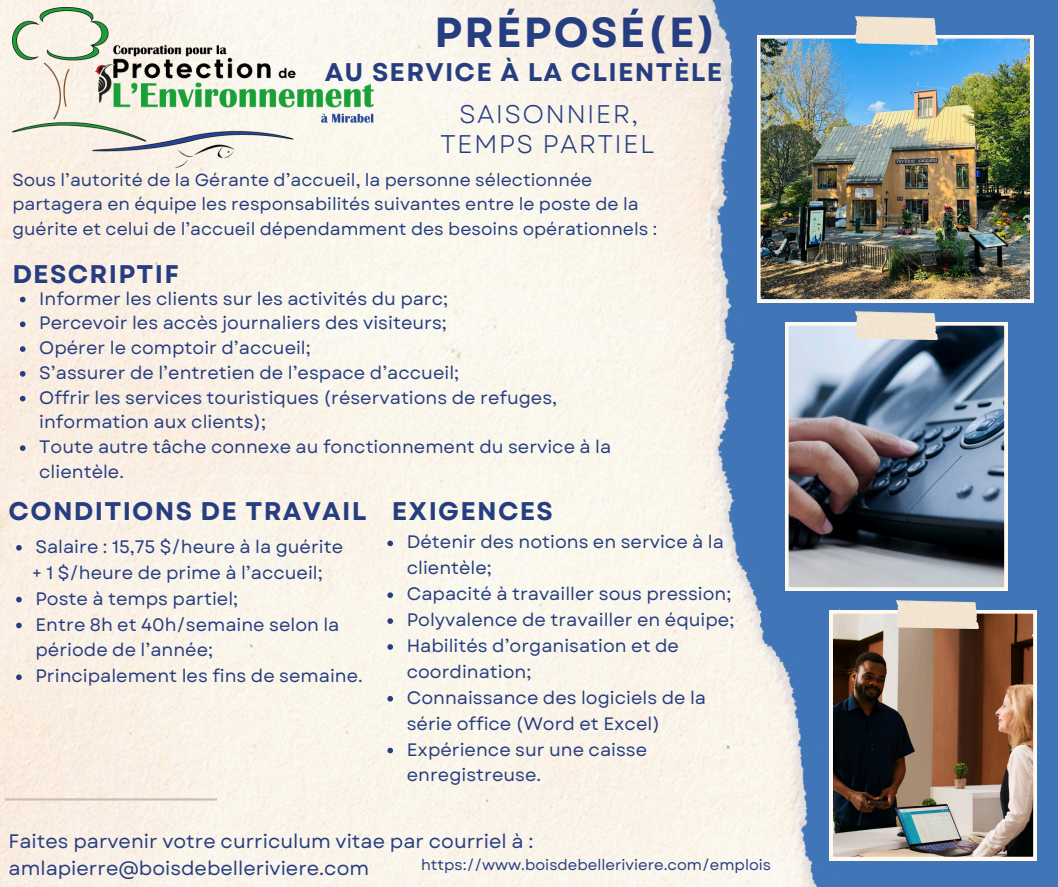
<style>
.page{position:relative;width:1058px;height:887px;background:#fff}
.page>*{position:absolute;margin:0;border:0;box-sizing:border-box;transform-origin:0 0}
.t1{font:700 42px "Garet";letter-spacing:.05em;color:#263e81}
.t2{font:700 25.5px "Garet";letter-spacing:.05em;color:#263e81}
.t3{font:25.5px "Garet";letter-spacing:.05em;color:#263e81}
.t4{font:19.5px/27px "Garet";color:#263e81}
.t5{font:18px/25.8px "Garet";color:#263e81}
.t6{font:17.55px/24.2px "Garet";color:#263e81}
.t7{font:15px "Garet";color:#263e81}
</style>
<div class="page">
<div style="left:0;top:0;width:1058px;height:886px;background:#4076b7"></div>
<img style="left:0;top:0;width:847px;height:886px">
<img style="left:12px;top:8px;width:361px;height:178px">
<img style="left:829px;top:610px;width:207px;height:250px">
<img style="left:896px;top:600px;width:83px;height:29px">
<img style="left:785px;top:322px;width:222px;height:268px">
<img style="left:855px;top:311px;width:83px;height:28px">
<img style="left:757px;top:35px;width:276px;height:267px">
<img style="left:855px;top:17px;width:83px;height:28px">
<hr style="left:5px;top:798px;width:212px;height:2px;background:#d1bdab">
<svg style="left:20px;top:297px;width:6px;height:5px"></svg>
<svg style="left:20px;top:321px;width:6px;height:6px"></svg>
<svg style="left:20px;top:346px;width:6px;height:6px"></svg>
<svg style="left:20px;top:371px;width:6px;height:5px"></svg>
<svg style="left:20px;top:396px;width:6px;height:5px"></svg>
<svg style="left:20px;top:445px;width:6px;height:6px"></svg>
<svg style="left:387px;top:540px;width:6px;height:6px"></svg>
<svg style="left:387px;top:592px;width:6px;height:6px"></svg>
<svg style="left:387px;top:618px;width:6px;height:6px"></svg>
<svg style="left:387px;top:644px;width:6px;height:5px"></svg>
<svg style="left:387px;top:696px;width:6px;height:5px"></svg>
<svg style="left:387px;top:747px;width:6px;height:6px"></svg>
<svg style="left:16px;top:545px;width:6px;height:5px"></svg>
<svg style="left:16px;top:596px;width:6px;height:6px"></svg>
<svg style="left:16px;top:622px;width:6px;height:6px"></svg>
<svg style="left:16px;top:674px;width:6px;height:6px"></svg>
<p class="t1" style="left:434px;top:2px;width:283px">PRÉPOSÉ(E)</p>
<p class="t2" style="left:325px;top:54px;width:399px">AU SERVICE À LA CLIENTÈLE</p>
<p class="t3" style="left:459px;top:96px;width:180px">SAISONNIER,</p>
<h5 class="t3" style="left:440px;top:125px;width:216px">TEMPS PARTIEL</h5>
<p class="t6" style="left:12px;top:168px;width:646px">Sous l’autorité de la Gérante d’accueil, la personne sélectionnée partagera en équipe les responsabilités suivantes entre le poste de la guérite et celui de l’accueil dépendamment des besoins opérationnels :</p>
<h2 class="t2" style="left:12px;top:256px;width:168px">DESCRIPTIF</h2>
<p class="t5" style="left:39px;top:285px;width:410px">Informer les clients sur les activités du parc;</p>
<p class="t5" style="left:39px;top:310px;width:409px">Percevoir les accès journaliers des visiteurs;</p>
<p class="t5" style="left:39px;top:335px;width:273px">Opérer le comptoir d’accueil;</p>
<p class="t5" style="left:39px;top:360px;width:421px">S’assurer de l’entretien de l’espace d’accueil;</p>
<p class="t5" style="left:39px;top:385px;width:519px;line-height:24.8px">Offrir les services touristiques (réservations de refuges, information aux clients);</p>
<p class="t5" style="left:39px;top:434px;width:573px;line-height:24.8px">Toute autre tâche connexe au fonctionnement du service à la clientèle.</p>
<h2 class="t2" style="left:9px;top:492px;width:359px">CONDITIONS DE TRAVAIL</h2>
<h2 class="t2" style="left:392px;top:492px;width:162px">EXIGENCES</h2>
<p class="t5" style="left:407px;top:529px;width:319px">Détenir des notions en service à la clientèle;</p>
<h4 class="t5" style="left:407px;top:581px;width:326px">Capacité à travailler sous pression;</h4>
<p class="t5" style="left:407px;top:607px;width:329px">Polyvalence de travailler en équipe;</p>
<p class="t5" style="left:407px;top:633px;width:274px">Habilités d’organisation et de coordination;</p>
<p class="t5" style="left:407px;top:684px;width:301px">Connaissance des logiciels de la série office (Word et Excel)</p>
<p class="t5" style="left:407px;top:736px;width:242px">Expérience sur une caisse enregistreuse.</p>
<p class="t5" style="left:35px;top:533px;width:309px">Salaire : 15,75 $/heure à la guérite</p>
<p class="t5" style="left:32px;top:559px;width:292px">+ 1 $/heure de prime à l’accueil;</p>
<p class="t5" style="left:35px;top:585px;width:204px">Poste à temps partiel;</p>
<p class="t5" style="left:35px;top:611px;width:305px">Entre 8h et 40h/semaine selon la période de l’année;</p>
<p class="t5" style="left:35px;top:663px;width:329px">Principalement les fins de semaine.</p>
<p class="t4" style="left:9px;top:827px;width:526px">Faites parvenir votre curriculum vitae par courriel à : amlapierre@boisdebelleriviere.com</p>
<h1 class="t7" style="left:421px;top:853px;width:351px">https://www.boisdebelleriviere.com/emplois</h1>
</div>
